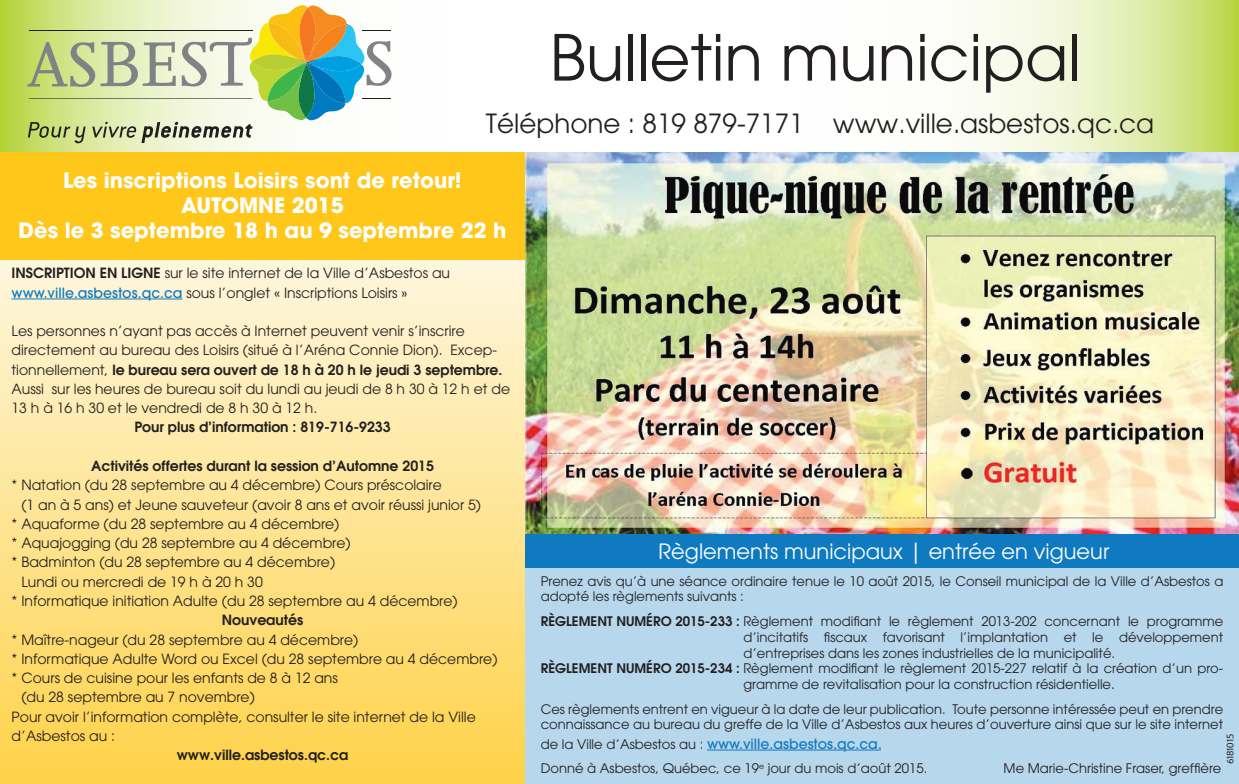
<style>
.page{position:relative;width:1239px;height:784px;background:#fff}
.page>*{position:absolute;margin:0;border:0;box-sizing:border-box;transform-origin:0 0}
.t1{font:63px "Avant Garde";color:#231f20}
.t2{font:26.25px "Avant Garde";color:#231f20}
.t3{font:700 21px/25.2px "Avant Garde";color:#fff;text-align:center}
.t4{font:21px "Avant Garde";color:#fff}
.t5{font:14px/19.2px "Avant Garde";color:#231f20}
.t6{font:600 14px "Avant Garde";color:#231f20}
.t7{font:500 14px "Avant Garde";color:#107ac0}
.t8{font:13.12px/15.8px "Avant Garde";color:#231f20}
.t9{font:300 9.62px "Delta";letter-spacing:-.135em;color:#231f20}
.s1{font-weight:600}
.s2{font-weight:500;color:#107ac0}
.s3{font-weight:400;font-size:13.12px;color:#231f20}
</style>
<div class="page">
<div style="left:525px;top:567px;width:714px;height:216px;background:#b7d7ec"></div>
<svg style="left:0;top:259px;width:525px;height:524px;background:#fde493"></svg>
<hr style="left:12px;top:298px;width:171px;height:1px;background:#107ac0">
<svg style="left:0;top:0;width:1239px;height:152px"></svg>
<svg style="left:27px;top:5px;width:365px;height:138px"></svg>
<div style="left:0;top:152px;width:525px;height:107px;background:#fec71a"></div>
<img style="left:525px;top:152px;width:714px;height:381px">
<div style="left:525px;top:533px;width:714px;height:34px;background:#107ac0"></div>
<hr style="left:707px;top:749px;width:174px;height:1px;background:#107ac0">
<h1 class="t1" style="left:550px;top:20px;width:532px">Bulletin municipal</h1>
<h2 class="t2" style="left:486px;top:108px;width:670px">Téléphone : 819 879-7171 www.ville.asbestos.qc.ca</h2>
<h3 class="t3" style="left:19px;top:167px;width:489px">Les inscriptions Loisirs sont de retour!<br>AUTOMNE 2015<br>Dès le 3 septembre 18 h au 9 septembre 22 h</h3>
<p class="t5" style="left:12px;top:263px;width:440px"><span class="s1">INSCRIPTION EN LIGNE</span> sur le site internet de la Ville d’Asbestos au <span class="s2">www.ville.asbestos.qc.ca</span> sous l’onglet « Inscriptions Loisirs »</p>
<p class="t5" style="left:12px;top:321px;width:500px">Les personnes n’ayant pas accès à Internet peuvent venir s’inscrire directement au bureau des Loisirs (situé à l’Aréna Connie Dion). Excep&shy;tionnellement, <span class="s1">le bureau sera ouvert de 18 h à 20 h le jeudi 3 septembre.<br></span>Aussi sur les heures de bureau soit du lundi au jeudi de 8 h 30 à 12 h et de 13 h à 16 h 30 et le vendredi de 8 h 30 à 12 h.</p>
<p class="t6" style="left:134px;top:418px;width:258px">Pour plus d’information : 819-716-9233</p>
<p class="t6" style="left:91px;top:456px;width:344px">Activités offertes durant la session d’Automne 2015</p>
<p class="t5" style="left:12px;top:475px;width:432px">* Natation (du 28 septembre au 4 décembre) Cours préscolaire</p>
<p class="t5" style="left:21px;top:494px;width:461px">(1 an à 5 ans) et Jeune sauveteur (avoir 8 ans et avoir réussi junior 5)</p>
<p class="t5" style="left:12px;top:513px;width:329px">* Aquaforme (du 28 septembre au 4 décembre)</p>
<p class="t5" style="left:12px;top:533px;width:341px">* Aquajogging (du 28 septembre au 4 décembre)</p>
<p class="t5" style="left:12px;top:552px;width:325px">* Badminton (du 28 septembre au 4 décembre)</p>
<p class="t5" style="left:21px;top:571px;width:243px">Lundi ou mercredi de 19 h à 20 h 30</p>
<p class="t5" style="left:12px;top:590px;width:448px">* Informatique initiation Adulte (du 28 septembre au 4 décembre)</p>
<p class="t6" style="left:222px;top:610px;width:83px">Nouveautés</p>
<p class="t5" style="left:12px;top:629px;width:348px">* Maître-nageur (du 28 septembre au 4 décembre)</p>
<p class="t5" style="left:12px;top:648px;width:487px">* Informatique Adulte Word ou Excel (du 28 septembre au 4 décembre)</p>
<p class="t5" style="left:12px;top:667px;width:328px">* Cours de cuisine pour les enfants de 8 à 12 ans</p>
<p class="t5" style="left:21px;top:687px;width:235px">(du 28 septembre au 7 novembre)</p>
<p class="t5" style="left:12px;top:706px;width:466px">Pour avoir l’information complète, consulter le site internet de la Ville</p>
<p class="t5" style="left:12px;top:725px;width:105px">d’Asbestos au :</p>
<p class="t6" style="left:177px;top:745px;width:173px">www.ville.asbestos.qc.ca</p>
<h3 class="t4" style="left:659px;top:539px;width:452px">Règlements municipaux | entrée en vigueur</h3>
<p class="t8" style="left:541px;top:572px;width:684px">Prenez avis qu’à une séance ordinaire tenue le 10 août 2015, le Conseil municipal de la Ville d’Asbestos a adopté les règlements suivants :</p>
<p class="t8" style="left:541px;top:613px;width:684px"><span class="s1">RÈGLEMENT NUMÉRO 2015-233 :</span> Règlement modifiant le règlement 2013-202 concernant le programme</p>
<p class="t8" style="left:743px;top:628px;width:481px">d’incitatifs fiscaux favorisant l’implantation et le développement</p>
<p class="t8" style="left:743px;top:644px;width:373px">d’entreprises dans les zones industrielles de la municipalité.</p>
<p class="t8" style="left:541px;top:660px;width:684px"><span class="s1">RÈGLEMENT NUMÉRO 2015-234 :</span> Règlement modifiant le règlement 2015-227 relatif à la création d’un pro-</p>
<p class="t8" style="left:743px;top:676px;width:373px">gramme de revitalisation pour la construction résidentielle.</p>
<p class="t8" style="left:541px;top:700px;width:684px">Ces règlements entrent en vigueur à la date de leur publication. Toute personne intéressée peut en prendre connaissance au bureau du greffe de la Ville d’Asbestos aux heures d’ouverture ainsi que sur le site internet</p>
<p class="t7" style="left:541px;top:734px;width:343px"><span class="s3">de la Ville d’Asbestos au :</span> www.ville.asbestos.qc.ca.</p>
<p class="t8" style="left:541px;top:760px;width:388px">Donné à Asbestos, Québec, ce 19<sup>e</sup> jour du mois d’août 2015.</p>
<p class="t8" style="left:1004px;top:760px;width:219px">Me Marie-Christine Fraser, greffière</p>
<p class="t9" style="left:1225px;top:763px;width:32px;rotate:-90deg">6181015</p>
</div>
